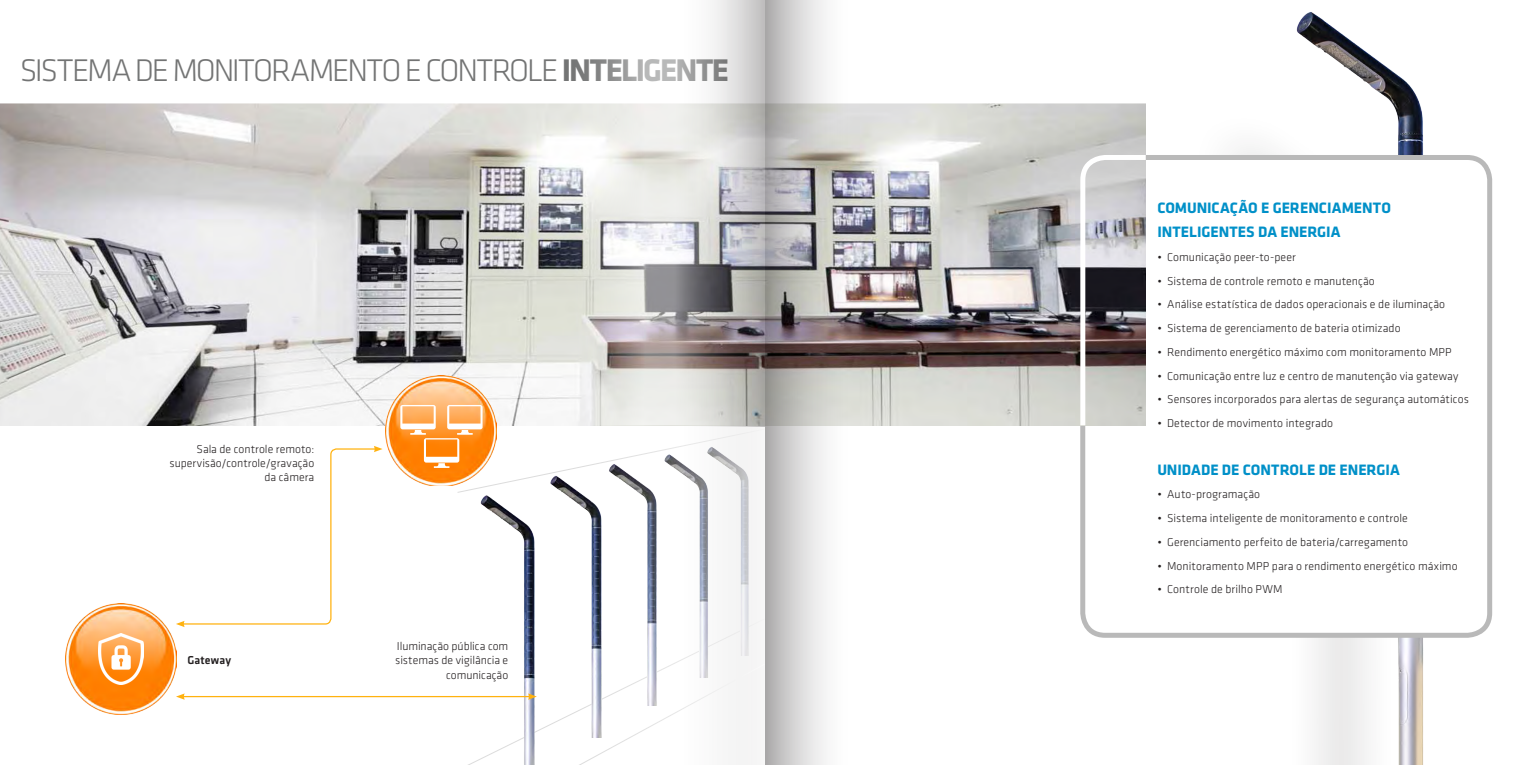
<style>
.page{position:relative;width:1530px;height:765px;background:#fff}
.page>*{position:absolute;margin:0;border:0;box-sizing:border-box;transform-origin:0 0}
.t1{font:300 32.5px "Klavika";letter-spacing:-.07em;color:#737474}
.t2{font:700 15.62px/23.8px "Klavika";letter-spacing:-.005em;color:#0090c8}
.t3{font:300 11.88px/14.2px "Klavika";letter-spacing:.005em;color:#231f20;text-align:right}
.t4{font:500 11.88px "Klavika";letter-spacing:.015em;color:#231f20}
.s1{font-weight:700}
</style>
<div class="page">
<img style="left:1296px;top:12px;width:128px;height:753px">
<img style="left:475px;top:495px;width:60px;height:270px">
<div style="left:1083px;top:157px;width:407px;height:478px;background:#fff;border-radius:22px"></div>
<div style="left:1080px;top:155px;width:412px;height:483px;border:5px solid #b9b9b9;border-radius:22px"></div>
<img style="left:0;top:103px;width:1146px;height:322px">
<svg style="left:554px;top:0;width:211px;height:405px"></svg>
<svg style="left:765px;top:0;width:92px;height:765px"></svg>
<svg style="left:1078px;top:152px;width:73px;height:278px;background:#a5a2a3"></svg>
<hr style="left:183px;top:696px;width:347px;height:1px;background:#ffb20f">
<svg style="left:528px;top:663px;width:238px;height:102px"></svg>
<svg style="left:176px;top:693px;width:9px;height:7px"></svg>
<svg style="left:176px;top:446px;width:207px;height:181px"></svg>
<div style="left:539px;top:427px;width:226px;height:338px;background:#fff"></div>
<img style="left:386px;top:375px;width:111px;height:94px">
<img style="left:65px;top:604px;width:111px;height:110px">
<svg style="left:400px;top:405px;width:366px;height:88px"></svg>
<img style="left:98px;top:634px;width:45px;height:50px">
<p class="t1" style="left:20px;top:52px;width:711px">SISTEMA DE MONITORAMENTO E CONTROLE <span class="s1">INTELIGENTE</span></p>
<p class="t3" style="left:170px;top:442px;width:146px">Sala de controle remoto: supervisão/controle/gravação da câmera</p>
<p class="t4" style="left:187px;top:654px;width:45px">Gateway</p>
<p class="t3" style="left:395px;top:639px;width:115px">Iluminação pública com sistemas de vigilância e comunicação</p>
<p class="t2" style="left:1157px;top:197px;width:235px">COMUNICAÇÃO E GERENCIAMENTO<br>INTELIGENTES DA ENERGIA</p>
<p class="t3" style="left:1157px;top:250px;width:140px">• Comunicação peer-to-peer</p>
<p class="t3" style="left:1157px;top:274px;width:219px">• Sistema de controle remoto e manutenção</p>
<p class="t3" style="left:1157px;top:298px;width:289px">• Análise estatística de dados operacionais e de iluminação</p>
<p class="t3" style="left:1157px;top:321px;width:245px">• Sistema de gerenciamento de bateria otimizado</p>
<p class="t3" style="left:1157px;top:345px;width:296px">• Rendimento energético máximo com monitoramento MPP</p>
<p class="t3" style="left:1157px;top:369px;width:303px">• Comunicação entre luz e centro de manutenção via gateway</p>
<p class="t3" style="left:1157px;top:393px;width:313px">• Sensores incorporados para alertas de segurança automáticos</p>
<p class="t3" style="left:1157px;top:416px;width:177px">• Detector de movimento integrado</p>
<p class="t2" style="left:1157px;top:458px;width:244px">UNIDADE DE CONTROLE DE ENERGIA</p>
<p class="t3" style="left:1157px;top:488px;width:104px">• Auto-programação</p>
<p class="t3" style="left:1157px;top:511px;width:252px">• Sistema inteligente de monitoramento e controle</p>
<p class="t3" style="left:1157px;top:535px;width:252px">• Gerenciamento perfeito de bateria/carregamento</p>
<p class="t3" style="left:1157px;top:559px;width:302px">• Monitoramento MPP para o rendimento energético máximo</p>
<p class="t3" style="left:1157px;top:583px;width:127px">• Controle de brilho PWM</p>
</div>
